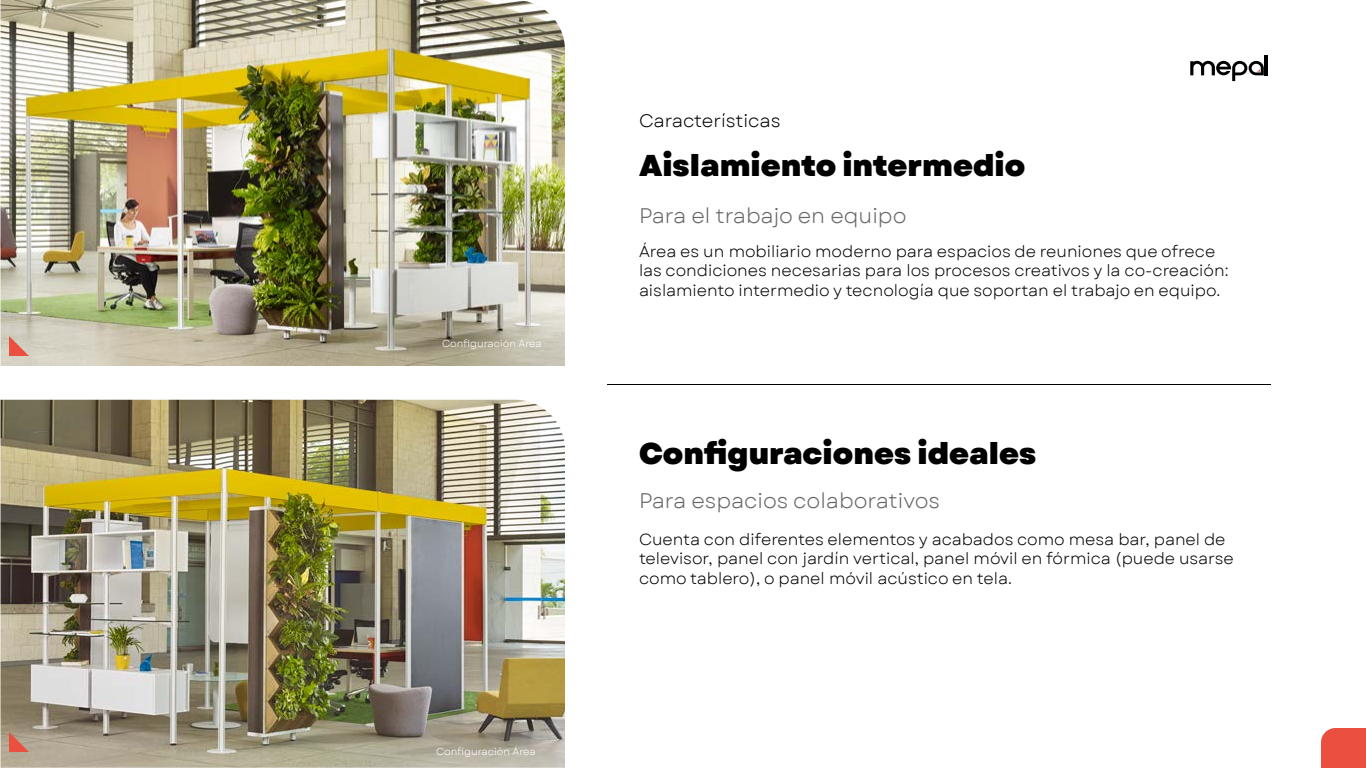
<style>
.page{position:relative;width:1366px;height:768px;background:#fff}
.page>*{position:absolute;margin:0;border:0;box-sizing:border-box;transform-origin:0 0}
.t1{font:800 30px "Garet";color:#000}
.t2{font:21px "Garet";color:#666}
.t3{font:18px "Garet";color:#000}
.t4{font:16px/19.2px "Garet";color:#000}
.t5{font:10px "Garet";color:#fff}
</style>
<div class="page">
<div style="left:1321px;top:728px;width:45px;height:40px;background:#eb4f40"></div>
<hr style="left:1265px;top:55px;width:3px;height:20px;background:#000">
<svg style="left:1190px;top:61px;width:74px;height:20px"></svg>
<img style="left:0;top:0;width:565px;height:366px">
<img style="left:0;top:400px;width:565px;height:368px">
<hr style="left:607px;top:384px;width:664px;height:1px;background:#000">
<svg style="left:9px;top:336px;width:20px;height:20px"></svg>
<svg style="left:9px;top:732px;width:20px;height:20px"></svg>
<p class="t5" style="left:442px;top:337px;width:101px">Configuración Área</p>
<p class="t5" style="left:436px;top:745px;width:101px">Configuración Área</p>
<p class="t3" style="left:639px;top:110px;width:143px">Características</p>
<h1 class="t1" style="left:639px;top:146px;width:388px">Aislamiento intermedio</h1>
<h2 class="t2" style="left:639px;top:203px;width:269px">Para el trabajo en equipo</h2>
<p class="t4" style="left:639px;top:242px;width:591px">Área es un mobiliario moderno para espacios de reuniones que ofrece las condiciones necesarias para los procesos creativos y la co-creación: aislamiento intermedio y tecnología que soportan el trabajo en equipo.</p>
<h1 class="t1" style="left:639px;top:434px;width:399px">Configuraciones ideales</h1>
<h2 class="t2" style="left:639px;top:488px;width:303px">Para espacios colaborativos</h2>
<p class="t4" style="left:639px;top:530px;width:596px">Cuenta con diferentes elementos y acabados como mesa bar, panel de televisor, panel con jardín vertical, panel móvil en fórmica (puede usarse como tablero), o panel móvil acústico en tela.</p>
</div>
